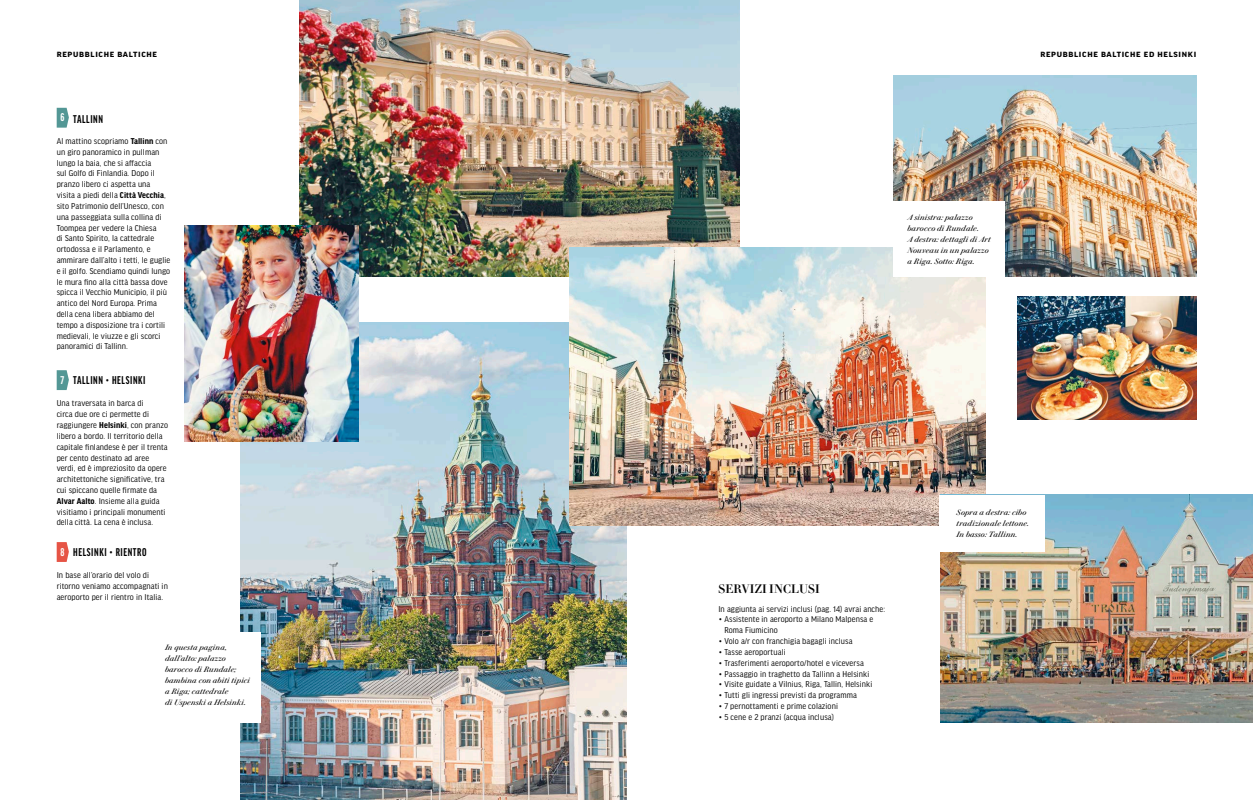
<style>
.page{position:relative;width:1253px;height:800px;background:#fff}
.page>*{position:absolute;margin:0;border:0;box-sizing:border-box;transform-origin:0 0}
.t1{font:700 extra-condensed 12px "Good Headline Pro";letter-spacing:.05em;color:#000}
.t2{font:500 12px "Le Jeune Deck";letter-spacing:.015em;color:#000}
.t3{font:700 extra-condensed 12px "Good Headline Pro";color:#fff}
.t4{font:9px/10.8px "Good Headline Pro Narr";letter-spacing:.01em;color:#000}
.t5{font:700 expanded 8px "Good Headline Pro";letter-spacing:.085em;color:#000}
.t6{font:italic 7.5px/11px "Le Jeune Deck";letter-spacing:.025em;color:#000}
.s1{font-weight:700}
</style>
<div class="page">
<img style="left:300px;top:0;width:440px;height:276px">
<img style="left:240px;top:322px;width:386px;height:477px">
<img style="left:184px;top:226px;width:175px;height:215px">
<img style="left:893px;top:75px;width:303px;height:201px">
<img style="left:570px;top:248px;width:415px;height:277px">
<img style="left:940px;top:495px;width:313px;height:227px">
<img style="left:1018px;top:296px;width:178px;height:123px">
<svg style="left:57px;top:370px;width:12px;height:20px"></svg>
<svg style="left:57px;top:542px;width:12px;height:20px"></svg>
<svg style="left:57px;top:108px;width:12px;height:20px"></svg>
<div style="left:149px;top:632px;width:112px;height:90px;background:#fff"></div>
<div style="left:893px;top:201px;width:112px;height:76px;background:#fff"></div>
<div style="left:940px;top:495px;width:105px;height:56px;background:#fff"></div>
<p class="t5" style="left:57px;top:50px;width:102px">REPUBBLICHE BALTICHE</p>
<p class="t5" style="left:1040px;top:50px;width:157px">REPUBBLICHE BALTICHE ED HELSINKI</p>
<h1 class="t3" style="left:60px;top:111px;width:5px">6</h1>
<h1 class="t1" style="left:73px;top:113px;width:31px">TALLINN</h1>
<p class="t4" style="left:57px;top:136px;width:115px">Al mattino scopriamo <span class="s1">Tallinn</span> con un giro panoramico in pullman lungo la baia, che si affaccia<br>sul Golfo di Finlandia. Dopo il pranzo libero ci aspetta una visita a piedi della <span class="s1">Città Vecchia</span>, sito Patrimonio dell’Unesco, con una passeggiata sulla collina di<br>Toompea per vedere la Chiesa<br>di Santo Spirito, la cattedrale ortodossa e il Parlamento, e ammirare dall’alto i tetti, le guglie e il golfo. Scendiamo quindi lungo le mura fino alla città bassa dove spicca il Vecchio Municipio, il più antico del Nord Europa. Prima della cena libera abbiamo del tempo a disposizione tra i cortili medievali, le viuzze e gli scorci panoramici di Tallinn.</p>
<h1 class="t1" style="left:73px;top:374px;width:74px">TALLINN ∙ HELSINKI</h1>
<h1 class="t3" style="left:61px;top:374px;width:5px">7</h1>
<p class="t4" style="left:57px;top:398px;width:113px">Una traversata in barca di<br>circa due ore ci permette di raggiungere <span class="s1">Helsinki</span>, con pranzo libero a bordo. Il territorio della capitale finlandese è per il trenta per cento destinato ad aree verdi, ed è impreziosito da opere architettoniche significative, tra cui spiccano quelle firmate da<br><span class="s1">Alvar Aalto</span>. Insieme alla guida visitiamo i principali monumenti della città. La cena è inclusa.</p>
<h1 class="t3" style="left:60px;top:545px;width:6px">8</h1>
<h1 class="t1" style="left:73px;top:545px;width:75px">HELSINKI ∙ RIENTRO</h1>
<p class="t4" style="left:57px;top:570px;width:113px">In base all’orario del volo di ritorno veniamo accompagnati in aeroporto per il rientro in Italia.</p>
<p class="t6" style="left:165px;top:641px;width:87px">In questa pagina, dall’alto: palazzo barocco di Rundale; bambina con abiti tipici a Riga; cattedrale<br>di Uspenski a Helsinki.</p>
<p class="t6" style="left:907px;top:211px;width:85px">A sinistra: palazzo barocco di Rundale.<br>A destra: dettagli di Art<br>Nouveau in un palazzo a Riga. Sotto: Riga.</p>
<h1 class="t2" style="left:718px;top:580px;width:103px">SERVIZI INCLUSI</h1>
<p class="t4" style="left:718px;top:603px;width:168px">In aggiunta ai servizi inclusi (pag. 14) avrai anche:</p>
<p class="t4" style="left:718px;top:614px;width:156px">∙ Assistente in aeroporto a Milano Malpensa e</p>
<p class="t4" style="left:724px;top:625px;width:55px">Roma Fiumicino</p>
<p class="t4" style="left:718px;top:635px;width:136px">∙ Volo a/r con franchigia bagagli inclusa</p>
<p class="t4" style="left:718px;top:646px;width:69px">∙ Tasse aeroportuali</p>
<p class="t4" style="left:718px;top:657px;width:147px">∙ Trasferimenti aeroporto/hotel e viceversa</p>
<p class="t4" style="left:718px;top:668px;width:152px">∙ Passaggio in traghetto da Tallinn a Helsinki</p>
<p class="t4" style="left:718px;top:679px;width:155px">∙ Visite guidate a Vilnius, Riga, Tallin, Helsinki</p>
<p class="t4" style="left:718px;top:689px;width:140px">∙ Tutti gli ingressi previsti da programma</p>
<p class="t4" style="left:718px;top:700px;width:121px">∙ 7 pernottamenti e prime colazioni</p>
<p class="t4" style="left:718px;top:711px;width:117px">∙ 5 cene e 2 pranzi (acqua inclusa)</p>
<p class="t6" style="left:957px;top:506px;width:74px">Sopra a destra: cibo tradizionale lettone.<br>In basso: Tallinn.</p>
</div>
